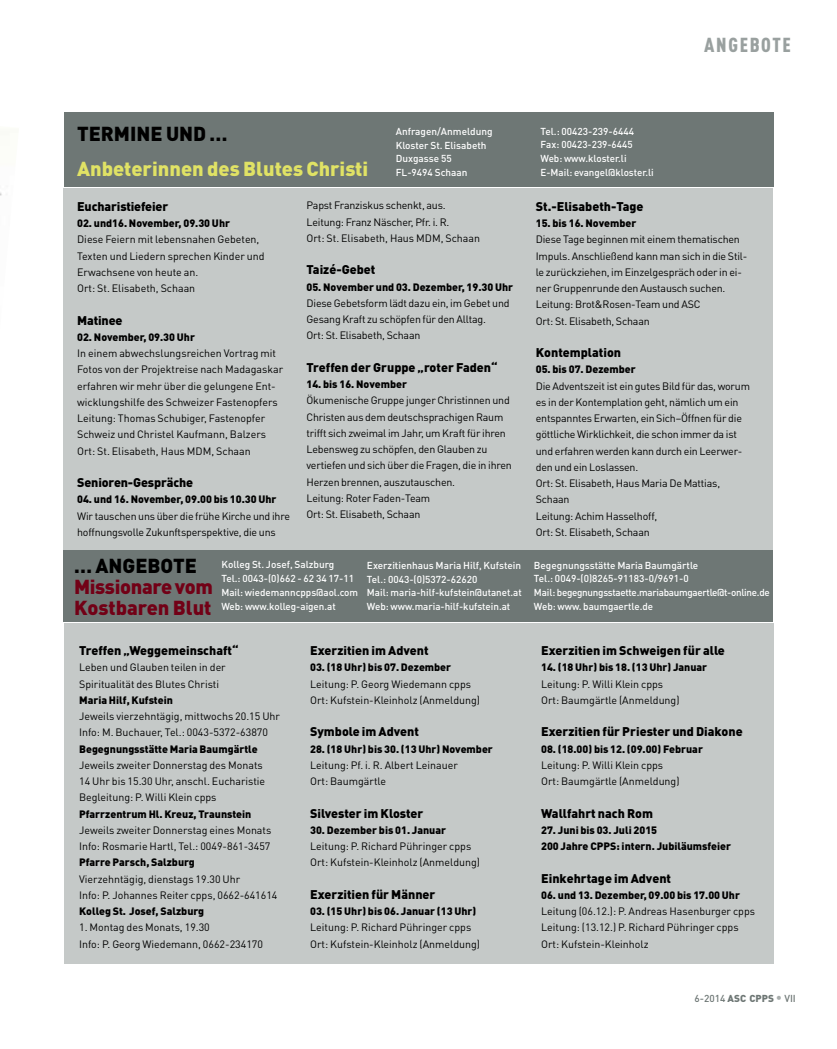
<style>
.page{position:relative;width:837px;height:1049px;background:#fff}
.page>*{position:absolute;margin:0;border:0;box-sizing:border-box;transform-origin:0 0}
.t1{font:900 20px "DIN Pro";color:#e0e265}
.t2{font:900 20px/21.2px "DIN Pro";letter-spacing:-.015em;color:#720016}
.t3{font:900 20px "DIN Pro";color:#000}
.t4{font:900 20px "DIN Cond";letter-spacing:.085em;color:#99a09f}
.t5{font:900 12.5px "DIN Pro";color:#000}
.t6{font:10.62px/16.2px "DIN Pro";letter-spacing:-.005em;color:#000}
.t7{font:900 10.62px/16.2px "DIN Pro";color:#000}
.t8{font:500 10px/13.8px "DIN Pro";color:#fff}
.t9{font:500 10px "DIN Pro";color:#6e7775}
.s1{font-weight:900}
.s2{font-size:12.5px;color:#a8adac}
</style>
<div class="page">
<div style="left:64px;top:188px;width:708px;height:375px;background:#c5c9c8"></div>
<div style="left:64px;top:112px;width:708px;height:75px;background:#6e7775"></div>
<div style="left:64px;top:623px;width:708px;height:341px;background:#c5c9c8"></div>
<div style="left:64px;top:551px;width:708px;height:71px;background:#6e7775"></div>
<h1 class="t3" style="left:77px;top:122px;width:152px">TERMINE UND …</h1>
<h1 class="t1" style="left:77px;top:157px;width:293px">Anbeterinnen des Blutes Christi</h1>
<p class="t8" style="left:395px;top:124px;width:98px">Anfragen/Anmeldung<br>Kloster St. Elisabeth<br>Duxgasse 55<br>FL-9494 Schaan</p>
<p class="t8" style="left:540px;top:124px;width:115px">Tel.: 00423-239-6444<br>Fax: 00423-239-6445<br>Web: www.kloster.li<br>E-Mail: evangel@kloster.li</p>
<h1 class="t4" style="left:704px;top:33px;width:88px">ANGEBOTE</h1>
<p class="t5" style="left:77px;top:199px;width:93px">Eucharistiefeier</p>
<p class="t7" style="left:77px;top:215px;width:154px">02. und16. November, 09.30 Uhr</p>
<p class="t6" style="left:77px;top:231px;width:189px">Diese Feiern mit lebensnahen Gebeten,<br>Texten und Liedern sprechen Kinder und<br>Erwachsene von heute an.<br>Ort: St. Elisabeth, Schaan</p>
<p class="t5" style="left:77px;top:313px;width:47px">Matinee</p>
<p class="t7" style="left:77px;top:329px;width:119px">02. November, 09.30 Uhr</p>
<p class="t6" style="left:77px;top:345px;width:207px">In einem abwechslungsreichen Vortrag mit Fotos von der Projektreise nach Madagaskar erfahren wir mehr über die gelungene Ent&shy;wicklungshilfe des Schweizer Fastenopfers Leitung: Thomas Schubiger, Fastenopfer Schweiz und Christel Kaufmann, Balzers Ort: St. Elisabeth, Haus MDM, Schaan</p>
<p class="t5" style="left:77px;top:475px;width:117px">Senioren-Gespräche</p>
<p class="t7" style="left:77px;top:491px;width:201px">04. und 16. November, 09.00 bis 10.30 Uhr</p>
<p class="t6" style="left:77px;top:508px;width:214px">Wir tauschen uns über die frühe Kirche und ihre hoffnungsvolle Zukunftsperspektive, die uns</p>
<p class="t6" style="left:306px;top:197px;width:175px">Papst Franziskus schenkt, aus.<br>Leitung: Franz Näscher, Pfr. i. R.<br>Ort: St. Elisabeth, Haus MDM, Schaan</p>
<p class="t5" style="left:306px;top:262px;width:70px">Taizé-Gebet</p>
<p class="t7" style="left:306px;top:278px;width:208px">05. November und 03. Dezember, 19.30 Uhr</p>
<p class="t6" style="left:306px;top:295px;width:205px">Diese Gebetsform lädt dazu ein, im Gebet und<br>Gesang Kraft zu schöpfen für den Alltag.<br>Ort: St. Elisabeth, Schaan</p>
<p class="t5" style="left:306px;top:360px;width:192px">Treffen der Gruppe „roter Faden“</p>
<p class="t7" style="left:306px;top:376px;width:102px">14. bis 16. November</p>
<p class="t6" style="left:306px;top:392px;width:207px">Ökumenische Gruppe junger Christinnen und Christen aus dem deutschsprachigen Raum trifft sich zweimal im Jahr, um Kraft für ihren Lebensweg zu schöpfen, den Glauben zu vertiefen und sich über die Fragen, die in ihren Herzen brennen, auszutauschen.<br>Leitung: Roter Faden-Team<br>Ort: St. Elisabeth, Schaan</p>
<h1 class="t3" style="left:74px;top:554px;width:124px">… ANGEBOTE</h1>
<h1 class="t2" style="left:74px;top:576px;width:140px">Missionarevom<br>Kostbaren Blut</h1>
<p class="t8" style="left:221px;top:558px;width:138px">Kolleg St. Josef, Salzburg<br>Tel.: 0043-(0)662 - 62 34 17-11<br>Mail: wiedemanncpps@aol.com<br>Web: www.kolleg-aigen.at</p>
<p class="t8" style="left:367px;top:558px;width:156px">Exerzitienhaus Maria Hilf, Kufstein Tel.: 0043-(0)5372-62620<br>Mail: maria-hilf-kufstein@utanet.at Web: www.maria-hilf-kufstein.at</p>
<p class="t5" style="left:79px;top:643px;width:161px">Treffen „Weggemeinschaft“</p>
<p class="t6" style="left:79px;top:659px;width:148px">Leben und Glauben teilen in der<br>Spiritualität des Blutes Christi</p>
<p class="t7" style="left:79px;top:691px;width:95px">Maria Hilf, Kufstein</p>
<p class="t6" style="left:79px;top:708px;width:202px">Jeweils vierzehntägig, mittwochs 20.15 Uhr<br>Info: M. Buchauer, Tel.: 0043-5372-63870</p>
<p class="t7" style="left:79px;top:740px;width:180px">Begegnungsstätte Maria Baumgärtle</p>
<p class="t6" style="left:79px;top:757px;width:188px">Jeweils zweiter Donnerstag des Monats<br>14 Uhr bis 15.30 Uhr, anschl. Eucharistie<br>Begleitung: P. Willi Klein cpps</p>
<p class="t7" style="left:79px;top:805px;width:174px">Pfarrzentrum Hl. Kreuz, Traunstein</p>
<p class="t6" style="left:79px;top:822px;width:194px">Jeweils zweiter Donnerstag eines Monats<br>Info: Rosmarie Hartl, Tel.: 0049-861-3457</p>
<p class="t7" style="left:79px;top:854px;width:117px">Pfarre Parsch, Salzburg</p>
<p class="t6" style="left:79px;top:870px;width:200px">Vierzehntägig, dienstags 19.30 Uhr<br>Info: P. Johannes Reiter cpps, 0662-641614</p>
<p class="t7" style="left:79px;top:903px;width:126px">Kolleg St. Josef, Salzburg</p>
<p class="t6" style="left:79px;top:919px;width:185px">1. Montag des Monats, 19.30<br>Info: P. Georg Wiedemann, 0662-234170</p>
<p class="t5" style="left:310px;top:643px;width:120px">Exerzitien im Advent</p>
<p class="t7" style="left:310px;top:659px;width:143px">03. (18 Uhr) bis 07. Dezember</p>
<p class="t6" style="left:310px;top:675px;width:171px">Leitung: P. Georg Wiedemann cpps<br>Ort: Kufstein-Kleinholz (Anmeldung)</p>
<p class="t5" style="left:310px;top:724px;width:110px">Symbole im Advent</p>
<p class="t7" style="left:310px;top:740px;width:184px">28. (18 Uhr) bis 30. (13 Uhr) November</p>
<p class="t6" style="left:310px;top:757px;width:149px">Leitung: Pf. i. R. Albert Leinauer<br>Ort: Baumgärtle</p>
<p class="t5" style="left:310px;top:806px;width:115px">Silvester im Kloster</p>
<p class="t7" style="left:310px;top:821px;width:137px">30. Dezember bis 01. Januar</p>
<p class="t6" style="left:310px;top:838px;width:171px">Leitung: P. Richard Pühringer cpps<br>Ort: Kufstein-Kleinholz (Anmeldung)</p>
<p class="t5" style="left:310px;top:887px;width:127px">Exerzitien für Männer</p>
<p class="t7" style="left:310px;top:903px;width:168px">03. (15 Uhr) bis 06. Januar (13 Uhr)</p>
<p class="t6" style="left:310px;top:919px;width:171px">Leitung: P. Richard Pühringer cpps<br>Ort: Kufstein-Kleinholz (Anmeldung)</p>
<p class="t5" style="left:535px;top:199px;width:109px">St.-Elisabeth-Tage</p>
<p class="t7" style="left:535px;top:215px;width:102px">15. bis 16. November</p>
<p class="t6" style="left:535px;top:231px;width:213px">Diese Tage beginnen mit einem thematischen Impuls. Anschließend kann man sich in die Stil&shy;le zurückziehen, im Einzelgespräch oder in ei&shy;ner Gruppenrunde den Austausch suchen.<br>Leitung: Brot&amp;Rosen-Team und ASC<br>Ort: St. Elisabeth, Schaan</p>
<p class="t5" style="left:535px;top:345px;width:87px">Kontemplation</p>
<p class="t7" style="left:535px;top:361px;width:101px">05. bis 07. Dezember</p>
<p class="t6" style="left:535px;top:378px;width:216px">Die Adventszeit ist ein gutes Bild für das, worum es in der Kontemplation geht, nämlich um ein entspanntes Erwarten, ein Sich–Öffnen für die göttliche Wirklichkeit, die schon immer da ist und erfahren werden kann durch ein Leerwer&shy;den und ein Loslassen.<br>Ort: St. Elisabeth, Haus Maria De Mattias, Schaan<br>Leitung: Achim Hasselhoff,<br>Ort: St. Elisabeth, Schaan</p>
<p class="t8" style="left:533px;top:558px;width:237px">Begegnungsstätte Maria Baumgärtle<br>Tel.: 0049-(0)8265-91183-0/9691-0<br>Mail: begegnungsstaette.mariabaumgaertle@t-online.de Web: www. baumgaertle.de</p>
<p class="t5" style="left:541px;top:643px;width:185px">Exerzitien im Schweigen für alle</p>
<p class="t7" style="left:541px;top:659px;width:168px">14. (18 Uhr) bis 18. (13 Uhr) Januar</p>
<p class="t6" style="left:541px;top:675px;width:140px">Leitung: P. Willi Klein cpps<br>Ort: Baumgärtle (Anmeldung)</p>
<p class="t5" style="left:541px;top:724px;width:203px">Exerzitien für Priester und Diakone</p>
<p class="t7" style="left:541px;top:740px;width:163px">08. (18.00) bis 12. (09.00) Februar</p>
<p class="t6" style="left:541px;top:757px;width:140px">Leitung: P. Willi Klein cpps<br>Ort: Baumgärtle (Anmeldung)</p>
<p class="t5" style="left:541px;top:806px;width:113px">Wallfahrt nach Rom</p>
<p class="t7" style="left:541px;top:821px;width:191px">27. Juni bis 03. Juli 2015<br>200 Jahre CPPS: intern. Jubiläumsfeier</p>
<p class="t5" style="left:541px;top:871px;width:131px">Einkehrtage im Advent</p>
<p class="t7" style="left:541px;top:886px;width:200px">06. und 13. Dezember, 09.00 bis 17.00 Uhr</p>
<p class="t6" style="left:541px;top:903px;width:215px">Leitung (06.12.): P. Andreas Hasenburger cpps<br>Leitung: (13.12.) P. Richard Pühringer cpps<br>Ort: Kufstein-Kleinholz</p>
<p class="t9" style="left:694px;top:992px;width:103px">6-2014 <span class="s1">ASC CPPS</span> <span class="s2">•</span> VII</p>
</div>
